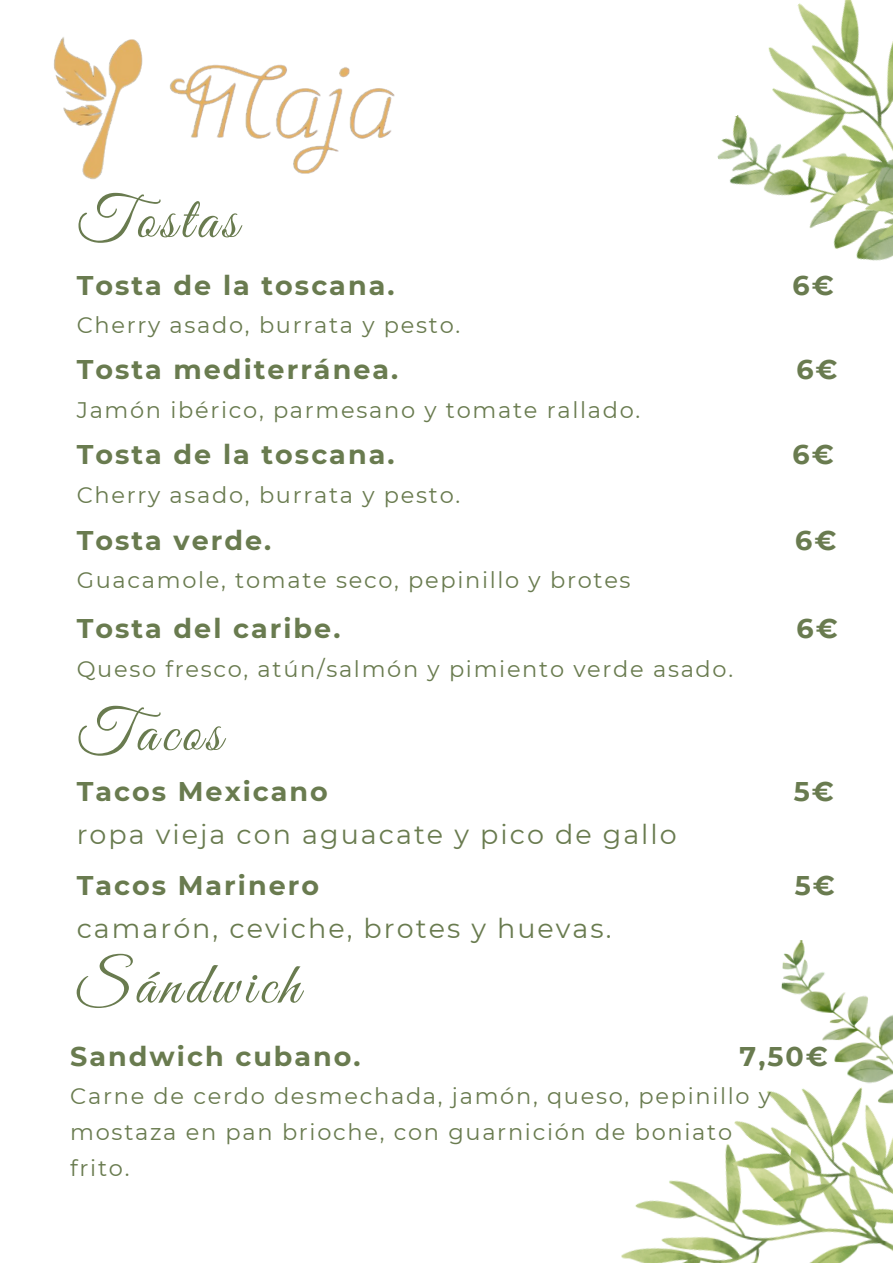
<style>
.page{position:relative;width:893px;height:1264px;background:#fff}
.page>*{position:absolute;margin:0;border:0;box-sizing:border-box;transform-origin:0 0}
.t1{font:59.85px "Great Vibes";letter-spacing:.075em;color:#697b4f}
.t2{font:700 27px "Montserrat";letter-spacing:.075em;color:#697b4f}
.t3{font:27px "Montserrat";letter-spacing:.075em;color:#697b4f}
.t4{font:22.5px/36px "Montserrat";letter-spacing:.075em;color:#697b4f}
</style>
<div class="page">
<img style="left:717px;top:0;width:175px;height:261px">
<img style="left:621px;top:1180px;width:91px;height:82px">
<img style="left:712px;top:1090px;width:180px;height:172px">
<img style="left:54px;top:37px;width:341px;height:143px">
<img style="left:775px;top:940px;width:117px;height:187px">
<p class="t1" style="left:77px;top:186px;width:163px">Tostas</p>
<p class="t2" style="left:77px;top:268px;width:319px">Tosta de la toscana.</p>
<p class="t2" style="left:792px;top:268px;width:43px">6€</p>
<p class="t4" style="left:77px;top:307px;width:385px">Cherry asado, burrata y pesto.</p>
<p class="t2" style="left:77px;top:353px;width:323px">Tosta mediterránea.</p>
<p class="t2" style="left:796px;top:353px;width:43px">6€</p>
<p class="t4" style="left:77px;top:391px;width:565px">Jamón ibérico, parmesano y tomate rallado.</p>
<p class="t2" style="left:77px;top:438px;width:319px">Tosta de la toscana.</p>
<p class="t2" style="left:792px;top:438px;width:43px">6€</p>
<p class="t4" style="left:77px;top:476px;width:385px">Cherry asado, burrata y pesto.</p>
<p class="t2" style="left:77px;top:524px;width:196px">Tosta verde.</p>
<p class="t2" style="left:795px;top:524px;width:43px">6€</p>
<p class="t4" style="left:77px;top:562px;width:555px">Guacamole, tomate seco, pepinillo y brotes</p>
<p class="t2" style="left:77px;top:612px;width:265px">Tosta del caribe.</p>
<p class="t2" style="left:796px;top:612px;width:43px">6€</p>
<p class="t4" style="left:77px;top:650px;width:658px">Queso fresco, atún/salmón y pimiento verde asado.</p>
<p class="t1" style="left:77px;top:699px;width:146px">Tacos</p>
<p class="t2" style="left:77px;top:775px;width:253px">Tacos Mexicano</p>
<p class="t2" style="left:793px;top:775px;width:42px">5€</p>
<p class="t3" style="left:77px;top:818px;width:601px">ropa vieja con aguacate y pico de gallo</p>
<p class="t2" style="left:77px;top:869px;width:244px">Tacos Marinero</p>
<p class="t2" style="left:794px;top:869px;width:42px">5€</p>
<p class="t3" style="left:77px;top:911px;width:536px">camarón, ceviche, brotes y huevas.</p>
<p class="t1" style="left:77px;top:951px;width:224px">Sándwich</p>
<p class="t2" style="left:70px;top:1039px;width:292px">Sandwich cubano.</p>
<p class="t2" style="left:739px;top:1039px;width:90px">7,50€</p>
<p class="t4" style="left:70px;top:1078px;width:702px">Carne de cerdo desmechada, jamón, queso, pepinillo y mostaza en pan brioche, con guarnición de boniato</p>
<p class="t4" style="left:70px;top:1150px;width:61px">frito.</p>
</div>
